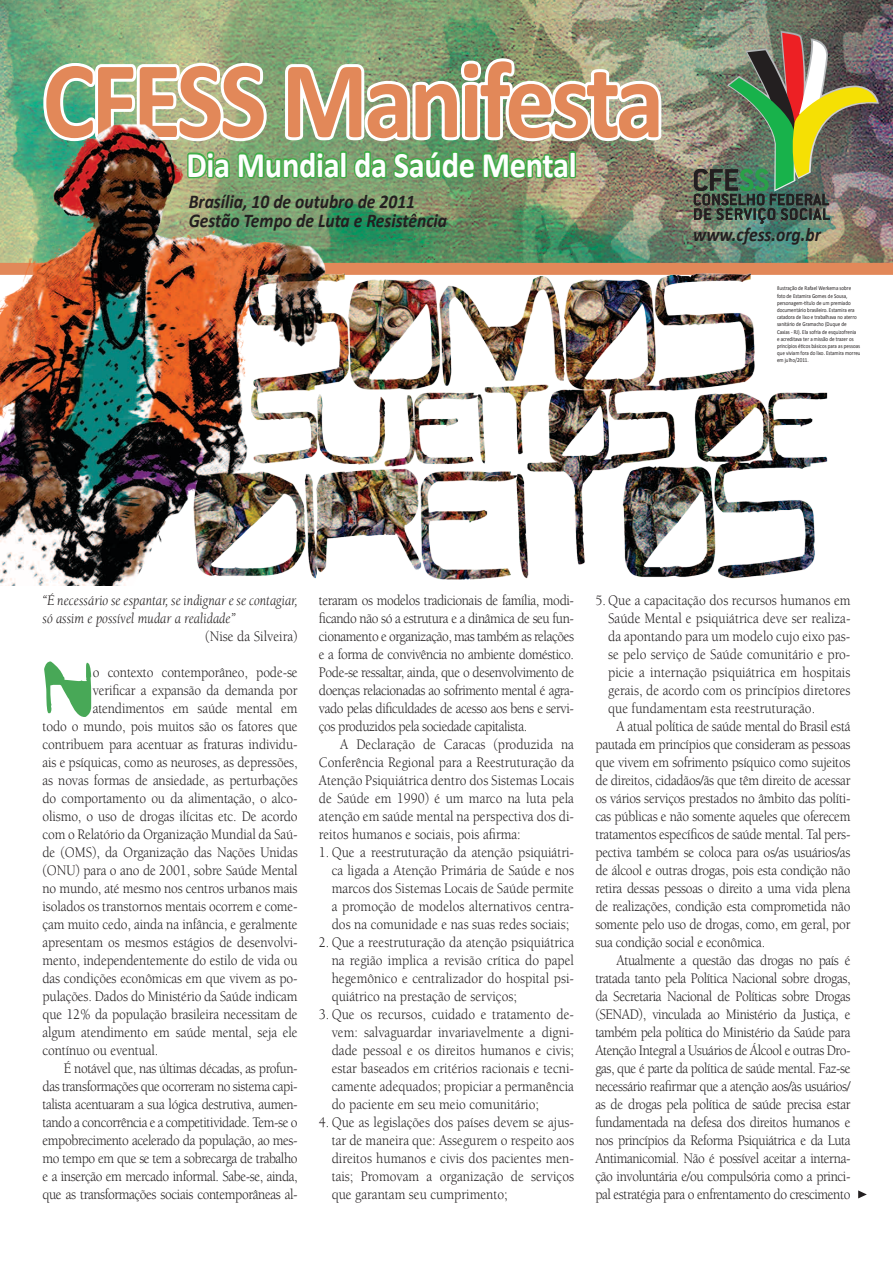
<style>
.page{position:relative;width:893px;height:1263px;background:#fff}
.page>*{position:absolute;margin:0;border:0;box-sizing:border-box;transform-origin:0 0}
.t1{font:700 110.55px "Calibri";letter-spacing:-.04em;color:#e28859;scale:.9 1}
.t2{font:60.45px "Modern Curve";color:#48a857;scale:.9 1}
.t3{font:700 36px "Calibri";letter-spacing:-.01em;color:#fff;scale:.9 1}
.t4{font:italic 700 19.5px/19.5px "Calibri";color:#231f20;scale:.9 1}
.t5{font:15px/18px "Berkeley";letter-spacing:-.02em;color:#231f20;text-align:justify;scale:.9 1}
.t6{font:15px "Berkeley";color:#231f20;scale:.9 1}
.t7{font:italic 15px/18px "Berkeley";color:#231f20;scale:.9 1}
.t8{font:6px/7.2px "Calibri";color:#231f20;scale:.85 1}
</style>
<div class="page">
<img style="left:0;top:0;width:893px;height:275px">
<svg style="left:858px;top:1190px;width:9px;height:8px"></svg>
<img style="left:694px;top:31px;width:185px;height:193px">
<img style="left:40px;top:54px;width:627px;height:15px">
<img style="left:0;top:69px;width:876px;height:517px">
<h1 class="t1" style="left:43px;top:30px;width:693px">CFESS Manifesta</h1>
<h3 class="t3" style="left:187px;top:142px;width:435px">Dia Mundial da Saúde Mental</h3>
<h3 class="t4" style="left:189px;top:191px;width:289px">Brasília, 10 de outubro de 2011<br>Gestão Tempo de Luta e Resistência</h3>
<h3 class="t4" style="left:693px;top:225px;width:144px">www.cfess.org.br</h3>
<p class="t8" style="left:777px;top:285px;width:100px">Ilustração de Rafael Werkema sobre foto de Estamira Gomes de Sousa, personagem-título de um premiado documentário brasileiro. Estamira era catadora de lixo e trabalhava no aterro sanitário de Gramacho (Duque de Caxias - RJ). Ela sofria de esquizofrenia<br>e acreditava ter a missão de trazer os princípios éticos básicos para as pessoas que viviam fora do lixo. Estamira morreu em julho/2011.</p>
<p class="t7" style="left:43px;top:592px;width:285px">“É necessário se espantar, se indignar e se contagiar, só assim e possível mudar a realidade”</p>
<p class="t6" style="left:205px;top:628px;width:104px">(Nise da Silveira)</p>
<h2 class="t2" style="left:43px;top:653px;width:58px">N</h2>
<p class="t5" style="left:93px;top:664px;width:229px">o contexto contemporâneo, pode-se</p>
<p class="t5" style="left:93px;top:682px;width:229px">verificar a expansão da demanda por</p>
<p class="t5" style="left:93px;top:700px;width:229px">atendimentos em saúde mental em</p>
<p class="t5" style="left:43px;top:718px;width:285px">todo o mundo, pois muitos são os fatores que</p>
<p class="t5" style="left:43px;top:736px;width:285px">contribuem para acentuar as fraturas individu-</p>
<p class="t5" style="left:43px;top:754px;width:285px">ais e psíquicas, como as neuroses, as depressões,</p>
<p class="t5" style="left:43px;top:772px;width:285px">as novas formas de ansiedade, as perturbações</p>
<p class="t5" style="left:43px;top:790px;width:285px">do comportamento ou da alimentação, o alco-</p>
<p class="t5" style="left:43px;top:808px;width:285px">olismo, o uso de drogas ilícitas etc. De acordo</p>
<p class="t5" style="left:43px;top:826px;width:285px">com o Relatório da Organização Mundial da Saú-</p>
<p class="t5" style="left:43px;top:844px;width:285px">de (OMS), da Organização das Nações Unidas</p>
<p class="t5" style="left:43px;top:862px;width:285px">(ONU) para o ano de 2001, sobre Saúde Mental</p>
<p class="t5" style="left:43px;top:880px;width:285px">no mundo, até mesmo nos centros urbanos mais</p>
<p class="t5" style="left:43px;top:898px;width:285px">isolados os transtornos mentais ocorrem e come-</p>
<p class="t5" style="left:43px;top:916px;width:285px">çam muito cedo, ainda na infância, e geralmente</p>
<p class="t5" style="left:43px;top:934px;width:285px">apresentam os mesmos estágios de desenvolvi-</p>
<p class="t5" style="left:43px;top:952px;width:285px">mento, independentemente do estilo de vida ou</p>
<p class="t5" style="left:43px;top:970px;width:285px">das condições econômicas em que vivem as po-</p>
<p class="t5" style="left:43px;top:988px;width:285px">pulações. Dados do Ministério da Saúde indicam</p>
<p class="t5" style="left:43px;top:1006px;width:285px">que 12% da população brasileira necessitam de</p>
<p class="t5" style="left:43px;top:1024px;width:285px">algum atendimento em saúde mental, seja ele</p>
<p class="t5" style="left:43px;top:1042px;width:130px">contínuo ou eventual.</p>
<p class="t5" style="left:64px;top:1060px;width:261px">É notável que, nas últimas décadas, as profun-</p>
<p class="t5" style="left:43px;top:1078px;width:285px">das transformações que ocorreram no sistema capi-</p>
<p class="t5" style="left:43px;top:1096px;width:285px">talista acentuaram a sua lógica destrutiva, aumen-</p>
<p class="t5" style="left:43px;top:1114px;width:285px">tando a concorrência e a competitividade. Tem-se o</p>
<p class="t5" style="left:43px;top:1132px;width:285px">empobrecimento acelerado da população, ao mes-</p>
<p class="t5" style="left:43px;top:1150px;width:285px">mo tempo em que se tem a sobrecarga de trabalho</p>
<p class="t5" style="left:43px;top:1168px;width:285px">e a inserção em mercado informal. Sabe-se, ainda,</p>
<p class="t5" style="left:43px;top:1186px;width:285px">que as transformações sociais contemporâneas al-</p>
<p class="t5" style="left:319px;top:592px;width:285px">teraram os modelos tradicionais de família, modi&shy;ficando não só a estrutura e a dinâmica de seu fun&shy;cionamento e organização, mas também as relações e a forma de convivência no ambiente doméstico.<br>Pode-se ressaltar, ainda, que o desenvolvimento de doenças relacionadas ao sofrimento mental é agra&shy;vado pelas dificuldades de acesso aos bens e servi&shy;ços produzidos pela sociedade capitalista.</p>
<p class="t5" style="left:319px;top:736px;width:285px;text-indent:21px">A Declaração de Caracas (produzida na Conferência Regional para a Reestruturação da Atenção Psiquiátrica dentro dos Sistemas Locais de Saúde em 1990) é um marco na luta pela atenção em saúde mental na perspectiva dos di&shy;reitos humanos e sociais, pois afirma:</p>
<p class="t5" style="left:332px;top:844px;width:271px;text-indent:-13px">1. Que a reestruturação da atenção psiquiátri&shy;ca ligada a Atenção Primária de Saúde e nos marcos dos Sistemas Locais de Saúde permite a promoção de modelos alternativos centra&shy;dos na comunidade e nas suas redes sociais;</p>
<p class="t5" style="left:332px;top:934px;width:271px;text-indent:-13px">2. Que a reestruturação da atenção psiquiátrica na região implica a revisão crítica do papel hegemônico e centralizador do hospital psi&shy;quiátrico na prestação de serviços;</p>
<p class="t5" style="left:332px;top:1006px;width:271px;text-indent:-13px">3. Que os recursos, cuidado e tratamento de&shy;vem: salvaguardar invariavelmente a digni&shy;dade pessoal e os direitos humanos e civis; estar baseados em critérios racionais e tecni&shy;camente adequados; propiciar a permanência do paciente em seu meio comunitário;</p>
<p class="t5" style="left:332px;top:1114px;width:271px;text-indent:-13px">4. Que as legislações dos países devem se ajus&shy;tar de maneira que: Assegurem o respeito aos direitos humanos e civis dos pacientes men&shy;tais; Promovam a organização de serviços que garantam seu cumprimento;</p>
<p class="t6" style="left:595px;top:593px;width:285px">5. Que a capacitação dos recursos humanos em</p>
<p class="t6" style="left:608px;top:611px;width:271px">Saúde Mental e psiquiátrica deve ser realiza-</p>
<p class="t6" style="left:608px;top:629px;width:271px">da apontando para um modelo cujo eixo pas-</p>
<p class="t6" style="left:608px;top:647px;width:271px">se pelo serviço de Saúde comunitário e pro-</p>
<p class="t6" style="left:608px;top:665px;width:271px">picie a internação psiquiátrica em hospitais</p>
<p class="t6" style="left:608px;top:683px;width:271px">gerais, de acordo com os princípios diretores</p>
<p class="t6" style="left:608px;top:701px;width:232px">que fundamentam esta reestruturação.</p>
<p class="t5" style="left:617px;top:718px;width:261px">A atual política de saúde mental do Brasil está</p>
<p class="t5" style="left:595px;top:736px;width:285px">pautada em princípios que consideram as pessoas</p>
<p class="t5" style="left:595px;top:754px;width:285px">que vivem em sofrimento psíquico como sujeitos</p>
<p class="t5" style="left:595px;top:772px;width:285px">de direitos, cidadãos/ãs que têm direito de acessar</p>
<p class="t5" style="left:595px;top:790px;width:285px">os vários serviços prestados no âmbito das políti-</p>
<p class="t5" style="left:595px;top:808px;width:285px">cas públicas e não somente aqueles que oferecem</p>
<p class="t5" style="left:595px;top:826px;width:285px">tratamentos específicos de saúde mental. Tal pers-</p>
<p class="t5" style="left:595px;top:844px;width:285px">pectiva também se coloca para os/as usuários/as</p>
<p class="t5" style="left:595px;top:862px;width:285px">de álcool e outras drogas, pois esta condição não</p>
<p class="t5" style="left:595px;top:880px;width:285px">retira dessas pessoas o direito a uma vida plena</p>
<p class="t5" style="left:595px;top:898px;width:285px">de realizações, condição esta comprometida não</p>
<p class="t5" style="left:595px;top:916px;width:285px">somente pelo uso de drogas, como, em geral, por</p>
<p class="t5" style="left:595px;top:934px;width:190px">sua condição social e econômica.</p>
<p class="t5" style="left:617px;top:952px;width:261px">Atualmente a questão das drogas no país é</p>
<p class="t5" style="left:595px;top:970px;width:285px">tratada tanto pela Política Nacional sobre drogas,</p>
<p class="t5" style="left:595px;top:988px;width:285px">da Secretaria Nacional de Políticas sobre Drogas</p>
<p class="t5" style="left:595px;top:1006px;width:285px">(SENAD), vinculada ao Ministério da Justiça, e</p>
<p class="t5" style="left:595px;top:1024px;width:285px">também pela política do Ministério da Saúde para</p>
<p class="t5" style="left:595px;top:1042px;width:285px">Atenção Integral a Usuários de Álcool e outras Dro-</p>
<p class="t5" style="left:595px;top:1060px;width:285px">gas, que é parte da política de saúde mental. Faz-se</p>
<p class="t5" style="left:595px;top:1078px;width:285px">necessário reafirmar que a atenção aos/às usuários/</p>
<p class="t5" style="left:595px;top:1096px;width:285px">as de drogas pela política de saúde precisa estar</p>
<p class="t5" style="left:595px;top:1114px;width:285px">fundamentada na defesa dos direitos humanos e</p>
<p class="t5" style="left:595px;top:1132px;width:285px">nos princípios da Reforma Psiquiátrica e da Luta</p>
<p class="t5" style="left:595px;top:1150px;width:285px">Antimanicomial. Não é possível aceitar a interna-</p>
<p class="t5" style="left:595px;top:1168px;width:285px">ção involuntária e/ou compulsória como a princi-</p>
<p class="t5" style="left:595px;top:1186px;width:285px">pal estratégia para o enfrentamento do crescimento</p>
</div>
